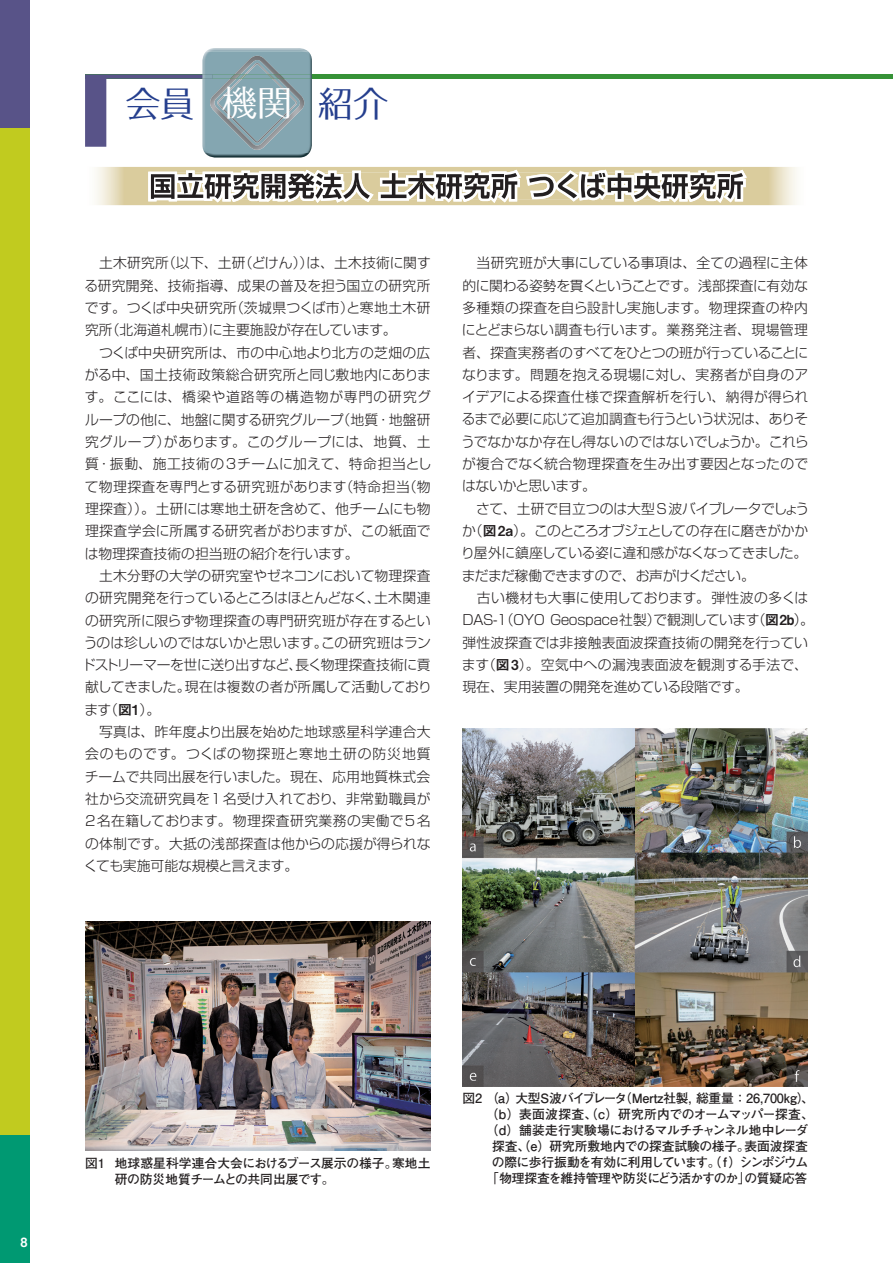
<style>
.page{position:relative;width:893px;height:1263px;background:#fff}
.page>*{position:absolute;margin:0;border:0;box-sizing:border-box;transform-origin:0 0}
.t1{font:35.1px "Folk Pro";color:#253f8e}
.t2{font:300 13.8px/22.4px "Shin Go Pro";color:#231f20}
.t3{font:700 12.75px/15.9px "Futo Go B101 Pro";letter-spacing:-.015em;color:#231f20}
.t4{font:700 12.75px "Futo Go B101 Pro";letter-spacing:-.07em;color:#231f20}
.t5{font:700 12.75px "Futo Go B101 Pro";letter-spacing:-.055em;color:#231f20}
.t6{font:700 12.75px "Futo Go B101 Pro";letter-spacing:-.04em;color:#231f20}
.t7{font:12.75px "Midashi Go Pro MB31";color:#fff}
.s1{color:#fff}
.s2{font-family:"Midashi Go Pro MB31";font-weight:400}
</style>
<div class="page">
<div style="left:0;top:0;width:30px;height:1263px;background:#c1cb1f"></div>
<div style="left:0;top:0;width:30px;height:128px;background:#585388"></div>
<div style="left:0;top:1135px;width:30px;height:128px;background:#009972"></div>
<div style="left:85px;top:74px;width:808px;height:5px;background:#369237"></div>
<img style="left:206px;top:48px;width:102px;height:4px">
<img style="left:205px;top:153px;width:104px;height:5px">
<img style="left:202px;top:52px;width:110px;height:101px">
<img style="left:304px;top:74px;width:8px;height:5px">
<svg style="left:85px;top:74px;width:125px;height:73px"></svg>
<img style="left:210px;top:56px;width:94px;height:94px">
<img style="left:217px;top:63px;width:80px;height:80px">
<img style="left:240px;top:74px;width:34px;height:5px">
<img style="left:148px;top:170px;width:599px;height:33px">
<img style="left:177px;top:173px;width:349px;height:26px">
<img style="left:526px;top:173px;width:217px;height:26px">
<img style="left:85px;top:922px;width:346px;height:228px">
<img style="left:462px;top:728px;width:346px;height:358px">
<h1 class="t1" style="left:125px;top:74px;width:264px">会員 <span class="s1">機関</span> 紹介</h1>
<p class="t2" style="left:82px;top:250px;width:351px">　土木研究所（以下、土研（どけん））は、土木技術に関する研究開発、技術指導、成果の普及を担う国立の研究所です。つくば中央研究所（茨城県つくば市）と寒地土木研究所（北海道札幌市）に主要施設が存在しています。<br>　つくば中央研究所は、市の中心地より北方の芝畑の広がる中、国土技術政策総合研究所と同じ敷地内にあります。ここには、橋梁や道路等の構造物が専門の研究グループの他に、地盤に関する研究グループ（地質・地盤研究グループ）があります。このグループには、地質、土質・振動、施工技術の3チームに加えて、特命担当として物理探査を専門とする研究班があります（特命担当（物理探査））。土研には寒地土研を含めて、他チームにも物理探査学会に所属する研究者がおりますが、この紙面では物理探査技術の担当班の紹介を行います。<br>　土木分野の大学の研究室やゼネコンにおいて物理探査の研究開発を行っているところはほとんどなく、土木関連の研究所に限らず物理探査の専門研究班が存在するというのは珍しいのではないかと思います。この研究班はランドストリーマーを世に送り出すなど、長く物理探査技術に貢献してきました。現在は複数の者が所属して活動しております（<span class="s2">図1</span>）。<br>　写真は、昨年度より出展を始めた地球惑星科学連合大会のものです。つくばの物探班と寒地土研の防災地質チームで共同出展を行いました。現在、応用地質株式会社から交流研究員を1名受け入れており、非常勤職員が<br>2名在籍しております。物理探査研究業務の実働で5名の体制です。大抵の浅部探査は他からの応援が得られなくても実施可能な規模と言えます。</p>
<p class="t2" style="left:461px;top:250px;width:354px">　当研究班が大事にしている事項は、全ての過程に主体的に関わる姿勢を貫くということです。浅部探査に有効な多種類の探査を自ら設計し実施します。物理探査の枠内にとどまらない調査も行います。業務発注者、現場管理者、探査実務者のすべてをひとつの班が行っていることになります。問題を抱える現場に対し、実務者が自身のアイデアによる探査仕様で探査解析を行い、納得が得られるまで必要に応じて追加調査も行うという状況は、ありそうでなかなか存在し得ないのではないでしょうか。これらが複合でなく統合物理探査を生み出す要因となったのではないかと思います。<br>　さて、土研で目立つのは大型S波バイブレータでしょうか（<span class="s2">図2a</span>）。このところオブジェとしての存在に磨きがかかり屋外に鎮座している姿に違和感がなくなってきました。まだまだ稼働できますので、お声がけください。<br>　古い機材も大事に使用しております。弾性波の多くは<br>DAS-1（OYO Geospace社製）で観測しています（<span class="s2">図2b</span>）。弾性波探査では非接触表面波探査技術の開発を行っています（<span class="s2">図3</span>）。空気中への漏洩表面波を観測する手法で、現在、実用装置の開発を進めている段階です。</p>
<p class="t7" style="left:21px;top:1231px;width:9px">8</p>
<p class="t3" style="left:115px;top:1153px;width:317px;text-indent:-30px">図1 地球惑星科学連合大会におけるブース展示の様子。寒地土研の防災地質チームとの共同出展です。</p>
<p class="t3" style="left:462px;top:1089px;width:353px">図2 （a）大型S波バイブレータ（Mertz社製，総重量：26,700kg）、</p>
<p class="t3" style="left:485px;top:1105px;width:330px">（b）表面波探査、（c）研究所内でのオームマッパー探査、</p>
<p class="t5" style="left:485px;top:1120px;width:324px">（d）舗装走行実験場におけるマルチチャンネル地中レーダ</p>
<p class="t3" style="left:492px;top:1136px;width:317px">探査、（e）研究所敷地内での探査試験の様子。表面波探査</p>
<p class="t4" style="left:492px;top:1152px;width:318px">の際に歩行振動を有効に利用しています。（ f ）シンポジウム</p>
<p class="t6" style="left:486px;top:1168px;width:323px">「物理探査を維持管理や防災にどう活かすのか」の質疑応答</p>
</div>
